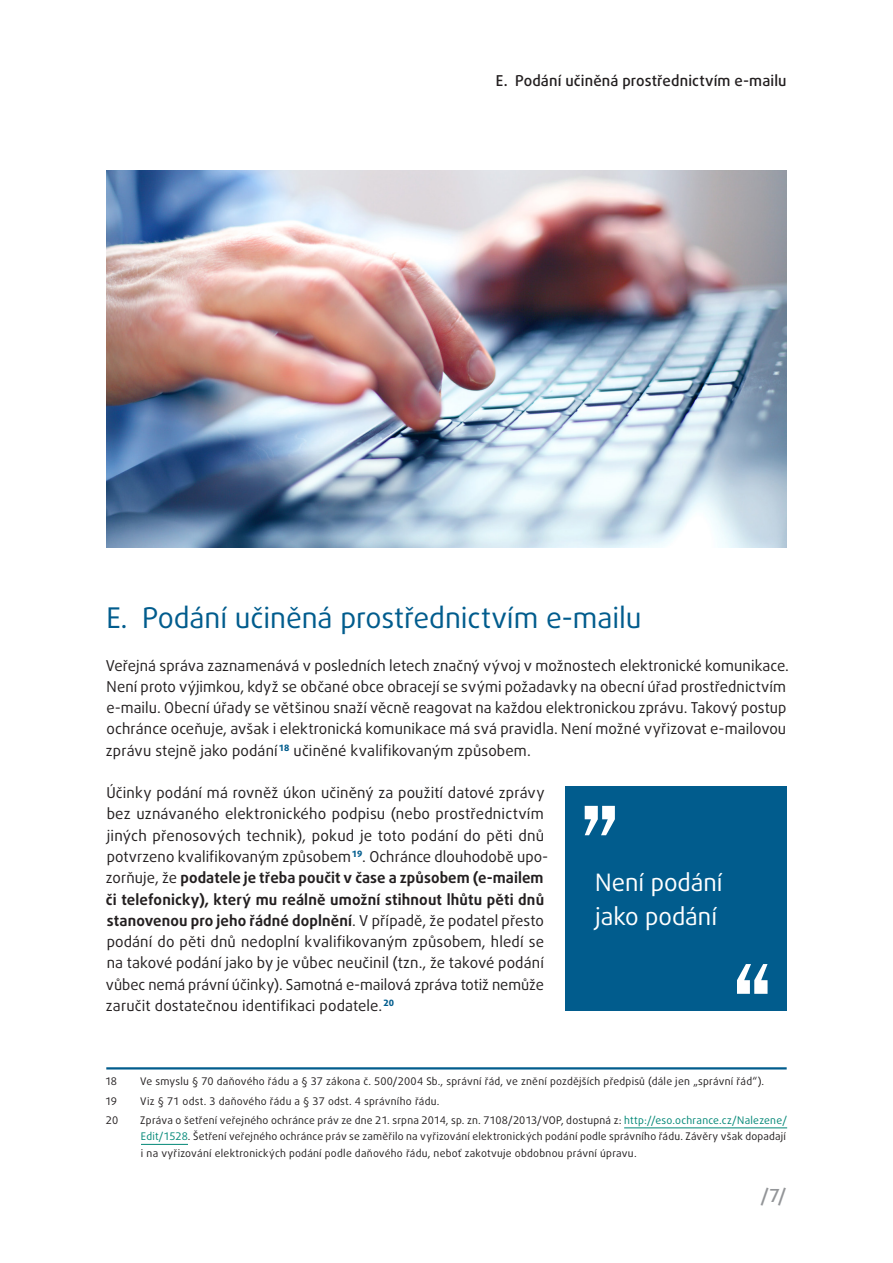
<style>
.page{position:relative;width:893px;height:1263px;background:#fff}
.page>*{position:absolute;margin:0;border:0;box-sizing:border-box;transform-origin:0 0}
.Nadpis_H3_vinova_STA{font:28.5px "Daxline Pro";letter-spacing:-.005em;color:#015c8d}
.Citace_BUBLINA{font:24px/34.5px "Daxline Pro";color:#fff}
.t1{font:500 18px "Daxline Pro";color:#939598}
.text{font:15px/21.3px "Daxline Pro";letter-spacing:.005em;color:#231f20}
.t2{font:500 15px "Daxline Pro";letter-spacing:.01em;color:#231f20}
.Poznamka{font:10.5px/16.5px "Daxline Pro";letter-spacing:.02em;color:#231f20;text-align:justify}
.s1{font-weight:700}
.s2{color:#008776}
</style>
<div class="page">
<hr style="left:106px;top:1067px;width:681px;height:2px;background:#015c8d">
<hr style="left:624px;top:1127px;width:163px;height:1px;background:#008776">
<hr style="left:141px;top:1144px;width:47px;height:1px;background:#008776">
<div style="left:566px;top:787px;width:221px;height:224px;background:#015c8d"></div>
<svg style="left:585px;top:806px;width:30px;height:29px"></svg>
<svg style="left:737px;top:964px;width:30px;height:30px"></svg>
<img style="left:106px;top:170px;width:681px;height:377px">
<p class="t2" style="left:496px;top:71px;width:292px">E. Podání učiněná prostřednictvím e-mailu</p>
<p class="Nadpis_H3_vinova_STA" style="left:106px;top:599px;width:537px">E. Podání učiněná prostřednictvím e-mailu</p>
<p class="text" style="left:106px;top:655px;width:685px">Veřejná správa zaznamenává v posledních letech značný vývoj v možnostech elektronické komunikace.<br>Není proto výjimkou, když se občané obce obracejí se svými požadavky na obecní úřad prostřednictvím e-mailu. Obecní úřady se většinou snaží věcně reagovat na každou elektronickou zprávu. Takový postup ochránce oceňuje, avšak i elektronická komunikace má svá pravidla. Není možné vyřizovat e-mailovou zprávu stejně jako podání<sup>18</sup> učiněné kvalifikovaným způsobem.</p>
<p class="text" style="left:106px;top:782px;width:444px">Účinky podání má rovněž úkon učiněný za použití datové zprávy bez uznávaného elektronického podpisu (nebo prostřednictvím jiných přenosových technik), pokud je toto podání do pěti dnů potvrzeno kvalifikovaným způsobem<sup>19</sup>. Ochránce dlouhodobě upo&shy;zorňuje, že <span class="s1">podatele je třeba poučit v čase a způsobem (e-mailem či telefonicky), který mu reálně umožní stihnout lhůtu pěti dnů stanovenou pro jeho řádné doplnění</span>. V případě, že podatel přesto podání do pěti dnů nedoplní kvalifikovaným způsobem, hledí se na takové podání jako by je vůbec neučinil (tzn., že takové podání vůbec nemá právní účinky). Samotná e-mailová zpráva totiž nemůže zaručit dostatečnou identifikaci podatele.<sup>20</sup></p>
<p class="Citace_BUBLINA" style="left:595px;top:865px;width:129px">Není podání jako podání</p>
<p class="Poznamka" style="left:105px;top:1073px;width:14px">18</p>
<p class="Poznamka" style="left:140px;top:1073px;width:625px">Ve smyslu § 70 daňového řádu a § 37 zákona č. 500/2004 Sb., správní řád, ve znění pozdějších předpisů (dále jen „správní řád“).</p>
<p class="Poznamka" style="left:105px;top:1093px;width:14px">19</p>
<p class="Poznamka" style="left:140px;top:1093px;width:301px">Viz § 71 odst. 3 daňového řádu a § 37 odst. 4 správního řádu.</p>
<p class="Poznamka" style="left:106px;top:1112px;width:14px">20</p>
<p class="Poznamka" style="left:140px;top:1112px;width:648px">Zpráva o šetření veřejného ochránce práv ze dne 21. srpna 2014, sp. zn. 7108/2013/VOP, dostupná z: <span class="s2">http://eso.ochrance.cz/Nalezene/ Edit/1528</span>. Šetření veřejného ochránce práv se zaměřilo na vyřizování elektronických podání podle správního řádu. Závěry však dopadají i na vyřizování elektronických podání podle daňového řádu, neboť zakotvuje obdobnou právní úpravu.</p>
<p class="t1" style="left:761px;top:1184px;width:27px">/7/</p>
</div>
